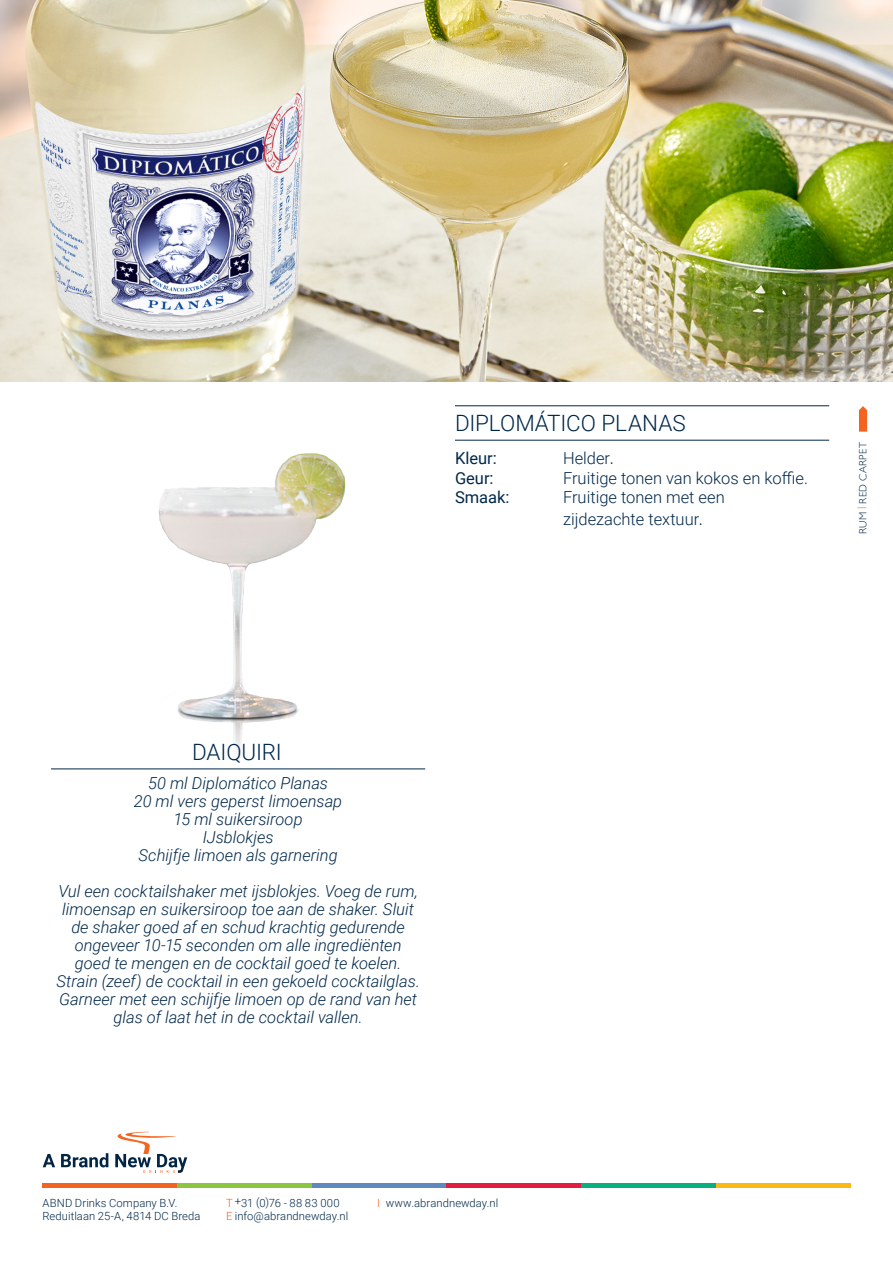
<style>
.page{position:relative;width:893px;height:1263px;background:#fff}
.page>*{position:absolute;margin:0;border:0;box-sizing:border-box;transform-origin:0 0}
.t1{font:300 22.5px "Roboto";letter-spacing:-.005em;color:#00284a}
.t2{font:italic 300 16.5px/18px "Roboto";color:#00284a;text-align:center}
.t3{font:300 16.5px/21.6px "Roboto";color:#00284a}
.t4{font:16.5px "Roboto";color:#00284a}
.t5{font:300 11.25px/13.5px "Roboto";letter-spacing:.005em;color:#00284a}
.t6{font:300 10.5px "Gill Sans";letter-spacing:.035em;color:#00284a}
.s1{font-family:"Gill Sans";font-size:18px}
.s2{font-family:"Roboto";color:#f36421}
.s3{color:#f36421}
</style>
<div class="page">
<div style="left:43px;top:1183px;width:134px;height:5px;background:#f36421"></div>
<div style="left:177px;top:1183px;width:135px;height:5px;background:#8bc63e"></div>
<div style="left:312px;top:1183px;width:134px;height:5px;background:#5f88be"></div>
<div style="left:446px;top:1183px;width:135px;height:5px;background:#e31c41"></div>
<div style="left:581px;top:1183px;width:135px;height:5px;background:#09af7c"></div>
<div style="left:716px;top:1183px;width:134px;height:5px;background:#fcb814"></div>
<svg style="left:43px;top:1154px;width:12px;height:13px"></svg>
<svg style="left:61px;top:1153px;width:47px;height:14px"></svg>
<svg style="left:115px;top:1132px;width:72px;height:41px"></svg>
<img style="left:0;top:0;width:893px;height:381px">
<img style="left:159px;top:453px;width:187px;height:298px">
<hr style="left:455px;top:405px;width:374px;height:1px;background:#00284a">
<hr style="left:455px;top:440px;width:374px;height:1px;background:#00284a">
<hr style="left:51px;top:769px;width:374px;height:1px;background:#00284a">
<svg style="left:859px;top:406px;width:8px;height:26px"></svg>
<h1 class="t1" style="left:455px;top:408px;width:232px">DIPLOMÁTICO PLANAS</h1>
<p class="t4" style="left:455px;top:446px;width:43px">Kleur:</p>
<p class="t3" style="left:563px;top:446px;width:52px">Helder<span class="s1">.</span></p>
<p class="t4" style="left:455px;top:466px;width:40px">Geur:</p>
<p class="t3" style="left:563px;top:466px;width:246px">Fruitige tonen van kokos en koffie.</p>
<p class="t4" style="left:455px;top:486px;width:56px">Smaak:</p>
<p class="t3" style="left:563px;top:486px;width:163px">Fruitige tonen met een zijdezachte textuur<span class="s1">.</span></p>
<p class="t6" style="left:855px;top:534px;width:93px;rotate:-90deg">RUM <span class="s2">|</span> RED CARPET</p>
<h1 class="t1" style="left:192px;top:736px;width:91px">DAIQUIRI</h1>
<p class="t2" style="left:134px;top:773px;width:210px">50 ml Diplomático Planas<br>20 ml vers geperst limoensap<br>15 ml suikersiroop<br>IJsblokjes<br>Schijfje limoen als garnering</p>
<p class="t2" style="left:56px;top:881px;width:365px">Vul een cocktailshaker met ijsblokjes. Voeg de rum, limoensap en suikersiroop toe aan de shaker. Sluit de shaker goed af en schud krachtig gedurende ongeveer 10-15 seconden om alle ingrediënten goed te mengen en de cocktail goed te koelen.<br>Strain (zeef) de cocktail in een gekoeld cocktailglas.<br>Garneer met een schijfje limoen op de rand van het glas of laat het in de cocktail vallen.</p>
<p class="t5" style="left:226px;top:1195px;width:123px"><span class="s3">T</span> +31 (0)76 - 88 83 000<br><span class="s3">E</span> info@abrandnewday.nl</p>
<p class="t5" style="left:43px;top:1195px;width:136px">ABND Drinks Company B.V.</p>
<p class="t5" style="left:377px;top:1195px;width:123px"><span class="s3">I</span> www.abrandnewday.nl</p>
<p class="t5" style="left:43px;top:1209px;width:160px">Reduitlaan 25-A, 4814 DC Breda</p>
</div>
